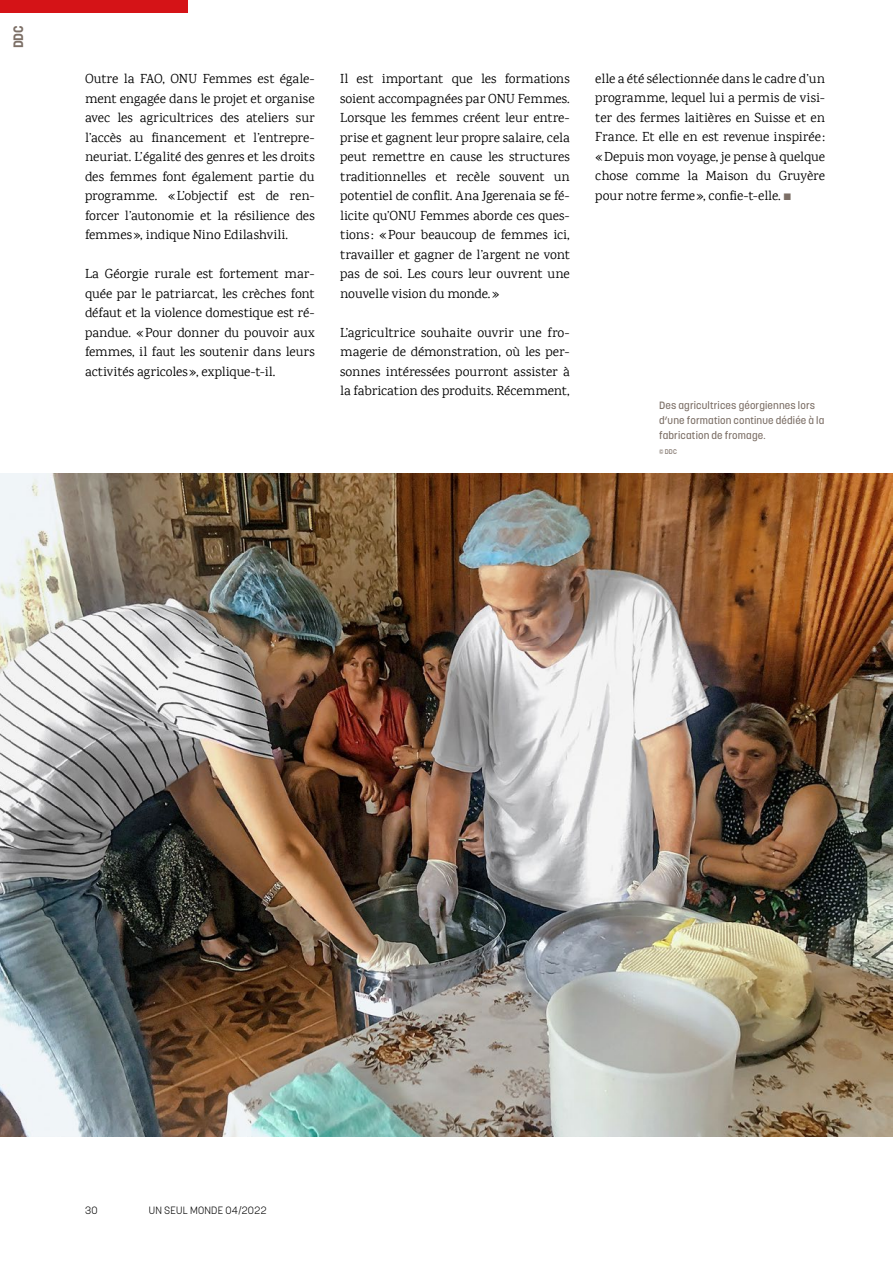
<style>
.page{position:relative;width:893px;height:1263px;background:#fff}
.page>*{position:absolute;margin:0;border:0;box-sizing:border-box;transform-origin:0 0}
.t1{font:13.5px/19.5px "Karma";letter-spacing:-.005em;color:#000;text-align:justify}
.t2{font:700 13.5px "Korolev";color:#7c6f66}
.t3{font:500 10.5px/15px "Korolev";letter-spacing:.015em;color:#7c6f66}
.t4{font:300 10.5px "Korolev";letter-spacing:.02em;color:#000}
.t5{font:500 6.75px "Korolev";color:#7c6f66}
.s1{color:#7c6f66}
</style>
<div class="page">
<div style="left:0;top:0;width:188px;height:13px;background:#d51317"></div>
<img style="left:0;top:473px;width:893px;height:663px">
<p class="t2" style="left:10px;top:48px;width:24px;rotate:-90deg">DDC</p>
<p class="t1" style="left:85px;top:69px;width:231px">Outre la FAO, ONU Femmes est égale&shy;ment engagée dans le projet et organise avec les agricultrices des ateliers sur l’accès au financement et l’entrepre&shy;neuriat. L’égalité des genres et les droits des femmes font également partie du programme. «L’objectif est de ren&shy;forcer l’autonomie et la résilience des femmes», indique Nino Edilashvili.</p>
<p class="t1" style="left:85px;top:264px;width:231px">La Géorgie rurale est fortement mar&shy;quée par le patriarcat, les crèches font défaut et la violence domestique est ré&shy;pandue. «Pour donner du pouvoir aux femmes, il faut les soutenir dans leurs activités agricoles», explique-t-il.</p>
<p class="t1" style="left:340px;top:69px;width:231px">Il est important que les formations soient accompagnées par ONU Femmes.<br>Lorsque les femmes créent leur entre&shy;prise et gagnent leur propre salaire, cela peut remettre en cause les structures traditionnelles et recèle souvent un potentiel de conflit. Ana Jgerenaia se fé&shy;licite qu’ONU Femmes aborde ces ques&shy;tions: «Pour beaucoup de femmes ici, travailler et gagner de l’argent ne vont pas de soi. Les cours leur ouvrent une nouvelle vision du monde.»</p>
<p class="t1" style="left:340px;top:322px;width:231px">L’agricultrice souhaite ouvrir une fro&shy;magerie de démonstration, où les per&shy;sonnes intéressées pourront assister à la fabrication des produits. Récemment,</p>
<p class="t1" style="left:595px;top:69px;width:231px">elle a été sélectionnée dans le cadre d’un programme, lequel lui a permis de visi&shy;ter des fermes laitières en Suisse et en France. Et elle en est revenue inspirée: «Depuis mon voyage, je pense à quelque chose comme la Maison du Gruyère pour notre ferme», confie-t-elle. <span class="s1">■</span></p>
<p class="t3" style="left:659px;top:397px;width:167px">Des agricultrices géorgiennes lors d’une formation continue dédiée à la fabrication de fromage.</p>
<p class="t5" style="left:659px;top:447px;width:19px">© DDC</p>
<p class="t4" style="left:85px;top:1204px;width:14px">30</p>
<p class="t4" style="left:149px;top:1204px;width:119px">UN SEUL MONDE 04/2022</p>
</div>
